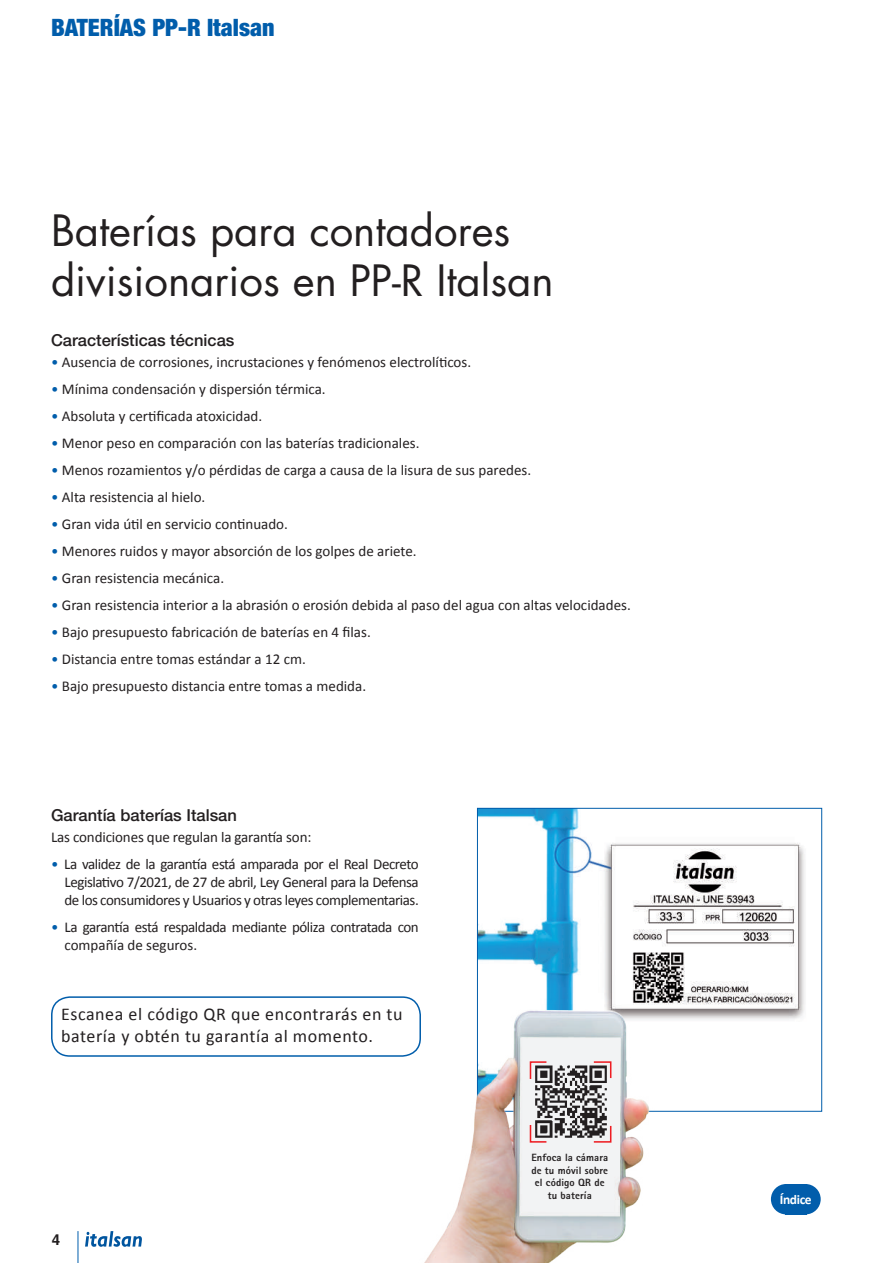
<style>
.page{position:relative;width:893px;height:1263px;background:#fff}
.page>*{position:absolute;margin:0;border:0;box-sizing:border-box;transform-origin:0 0}
.t1{font:42px/50.4px "Futura";color:#231f20}
.t2{font:900 condensed 24px "Helvetica Neue";color:#015dab}
.t3{font:18px/21.6px "Calibri";letter-spacing:.03em;color:#231f20}
.t4{font:500 16.5px "Helvetica Neue";color:#231f20}
.t5{font:15px/18px "Calibri";color:#231f20;text-align:justify}
.t6{font:15px/18px "Calibri";letter-spacing:-.03em;color:#231f20}
.t7{font:700 15px "Helvetica";color:#231f20}
.t8{font:700 13.5px "Calibri";letter-spacing:-.03em;color:#fff}
.t9{font:800 10.5px/12.6px "Rotis Sans Serif";letter-spacing:.01em;color:#231f20;text-align:center}
.s1{color:#015dab}
</style>
<div class="page">
<hr style="left:78px;top:1231px;width:1px;height:32px;background:#015fae">
<svg style="left:85px;top:1231px;width:57px;height:16px"></svg>
<img style="left:479px;top:810px;width:326px;height:210px">
<div style="left:51px;top:996px;width:370px;height:61px;border:2px solid #015dab;border-radius:18px"></div>
<div style="left:790px;top:1184px;width:31px;height:30px;background:#015dab;border-radius:50%"></div>
<div style="left:771px;top:1184px;width:30px;height:30px;background:#015dab;border-radius:50%"></div>
<div style="left:785px;top:1184px;width:21px;height:30px;background:#015dab"></div>
<img style="left:380px;top:992px;width:313px;height:271px">
<img style="left:525px;top:1058px;width:91px;height:89px">
<svg style="left:592px;top:1060px;width:20px;height:19px"></svg>
<svg style="left:529px;top:1123px;width:19px;height:20px"></svg>
<svg style="left:592px;top:1124px;width:20px;height:19px"></svg>
<h2 class="t2" style="left:51px;top:13px;width:225px">BATERÍAS PP-R Italsan</h2>
<h1 class="t1" style="left:51px;top:204px;width:504px">Baterías para contadores divisionarios en PP-R Italsan</h1>
<p class="t4" style="left:51px;top:330px;width:185px">Características técnicas</p>
<p class="t5" style="left:51px;top:353px;width:422px"><span class="s1">•</span> Ausencia de corrosiones, incrustaciones y fenómenos electrolíticos.</p>
<p class="t5" style="left:51px;top:380px;width:276px"><span class="s1">•</span> Mínima condensación y dispersión térmica.</p>
<p class="t5" style="left:51px;top:407px;width:213px"><span class="s1">•</span> Absoluta y certificada atoxicidad.</p>
<p class="t5" style="left:51px;top:434px;width:370px"><span class="s1">•</span> Menor peso en comparación con las baterías tradicionales.</p>
<p class="t5" style="left:51px;top:461px;width:482px"><span class="s1">•</span> Menos rozamientos y/o pérdidas de carga a causa de la lisura de sus paredes.</p>
<p class="t5" style="left:51px;top:488px;width:156px"><span class="s1">•</span> Alta resistencia al hielo.</p>
<p class="t5" style="left:51px;top:515px;width:238px"><span class="s1">•</span> Gran vida útil en servicio continuado.</p>
<p class="t5" style="left:51px;top:542px;width:367px"><span class="s1">•</span> Menores ruidos y mayor absorción de los golpes de ariete.</p>
<p class="t5" style="left:51px;top:569px;width:175px"><span class="s1">•</span> Gran resistencia mecánica.</p>
<p class="t5" style="left:51px;top:596px;width:581px"><span class="s1">•</span> Gran resistencia interior a la abrasión o erosión debida al paso del agua con altas velocidades.</p>
<p class="t5" style="left:51px;top:623px;width:321px"><span class="s1">•</span> Bajo presupuesto fabricación de baterías en 4 filas.</p>
<p class="t5" style="left:51px;top:650px;width:256px"><span class="s1">•</span> Distancia entre tomas estándar a 12 cm.</p>
<p class="t5" style="left:51px;top:677px;width:317px"><span class="s1">•</span> Bajo presupuesto distancia entre tomas a medida.</p>
<p class="t4" style="left:51px;top:805px;width:187px">Garantía baterías Italsan</p>
<p class="t5" style="left:51px;top:828px;width:262px">Las condiciones que regulan la garantía son:</p>
<p class="t5" style="left:65px;top:855px;width:356px;text-indent:-14px"><span class="s1">•</span> La validez de la garantía está amparada por el Real Decreto Legislativo 7/2021, de 27 de abril, Ley General para la Defensa de los consumidores y Usuarios y otras leyes complementarias.</p>
<p class="t6" style="left:65px;top:918px;width:356px;text-indent:-14px"><span class="s1">•</span> La garantía está respaldada mediante póliza contratada con compañía de seguros.</p>
<p class="t3" style="left:61px;top:1004px;width:343px">Escanea el código QR que encontrarás en tu batería y obtén tu garantía al momento.</p>
<p class="t7" style="left:52px;top:1231px;width:10px">4</p>
<p class="t9" style="left:531px;top:1151px;width:78px">Enfoca la cámara de tu móvil sobre el código QR de tu batería</p>
<p class="t8" style="left:780px;top:1190px;width:33px">Índice</p>
</div>
